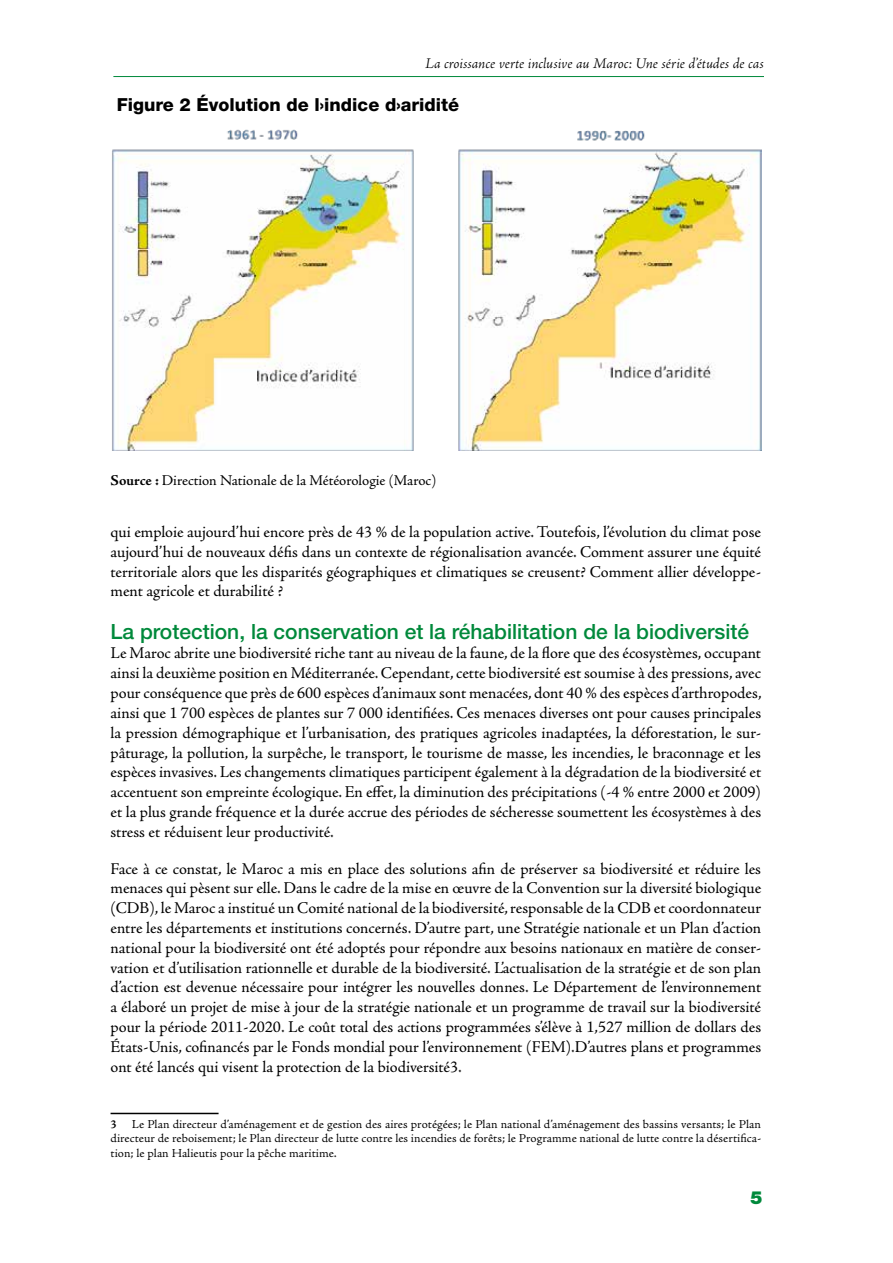
<style>
.page{position:relative;width:893px;height:1263px;background:#fff}
.page>*{position:absolute;margin:0;border:0;box-sizing:border-box;transform-origin:0 0}
.t1{font:500 21px "Helvetica Neue LT Std";color:#00893b}
.t2{font:800 18px "Helvetica Neue LT Std";color:#000}
.t3{font:900 18px "Helvetica Neue LT Std";color:#00893b}
.t4{font:16.5px/19.8px "Adobe Jenson Pro";letter-spacing:-.005em;color:#000;text-align:justify}
.t5{font:italic 300 15px "Adobe Jenson Pro";letter-spacing:-.005em;color:#000}
.t6{font:15px "Adobe Jenson Pro";letter-spacing:-.005em;color:#000}
.t7{font:12px/14.4px "Adobe Jenson Pro Lt Capt";color:#000;text-align:justify}
.s1{font-weight:700}
.s2{font-family:"Adobe Jenson Pro";font-weight:700}
</style>
<div class="page">
<hr style="left:113px;top:76px;width:651px;height:1px;background:#00893b">
<hr style="left:111px;top:1113px;width:108px;height:1px;background:#000">
<img style="left:112px;top:130px;width:649px;height:321px">
<p class="t5" style="left:425px;top:55px;width:340px">La croissance verte inclusive au Maroc: Une série d’études de cas</p>
<p class="t2" style="left:117px;top:94px;width:344px">Figure 2 Évolution de l›indice d›aridité</p>
<p class="t6" style="left:111px;top:472px;width:327px"><span class="s1">Source :</span> Direction Nationale de la Météorologie (Maroc)</p>
<p class="t4" style="left:111px;top:522px;width:652px">qui emploie aujourd’hui encore près de 43 % de la population active. Toutefois, l’évolution du climat pose aujourd’hui de nouveaux défis dans un contexte de régionalisation avancée. Comment assurer une équité territoriale alors que les disparités géographiques et climatiques se creusent? Comment allier développe&shy;ment agricole et durabilité ?</p>
<p class="t1" style="left:111px;top:619px;width:640px">La protection, la conservation et la réhabilitation de la biodiversité</p>
<p class="t4" style="left:111px;top:644px;width:653px">Le Maroc abrite une biodiversité riche tant au niveau de la faune, de la flore que des écosystèmes, occupant ainsi la deuxième position en Méditerranée. Cependant, cette biodiversité est soumise à des pressions, avec pour conséquence que près de 600 espèces d’animaux sont menacées, dont 40 % des espèces d’arthropodes, ainsi que 1 700 espèces de plantes sur 7 000 identifiées. Ces menaces diverses ont pour causes principales la pression démographique et l’urbanisation, des pratiques agricoles inadaptées, la déforestation, le sur&shy;pâturage, la pollution, la surpêche, le transport, le tourisme de masse, les incendies, le braconnage et les espèces invasives. Les changements climatiques participent également à la dégradation de la biodiversité et accentuent son empreinte écologique. En effet, la diminution des précipitations (-4 % entre 2000 et 2009) et la plus grande fréquence et la durée accrue des périodes de sécheresse soumettent les écosystèmes à des stress et réduisent leur productivité.</p>
<p class="t4" style="left:111px;top:859px;width:652px">Face à ce constat, le Maroc a mis en place des solutions afin de préserver sa biodiversité et réduire les menaces qui pèsent sur elle. Dans le cadre de la mise en œuvre de la Convention sur la diversité biologique (CDB), le Maroc a institué un Comité national de la biodiversité, responsable de la CDB et coordonnateur entre les départements et institutions concernés. D’autre part, une Stratégie nationale et un Plan d’action national pour la biodiversité ont été adoptés pour répondre aux besoins nationaux en matière de conser&shy;vation et d’utilisation rationnelle et durable de la biodiversité. L’actualisation de la stratégie et de son plan d’action est devenue nécessaire pour intégrer les nouvelles donnes. Le Département de l’environnement a élaboré un projet de mise à jour de la stratégie nationale et un programme de travail sur la biodiversité pour la période 2011-2020. Le coût total des actions programmées s’élève à 1,527 million de dollars des États-Unis, cofinancés par le Fonds mondial pour l’environnement (FEM).D’autres plans et programmes ont été lancés qui visent la protection de la biodiversité3.</p>
<p class="t7" style="left:111px;top:1117px;width:652px"><span class="s2">3</span> Le Plan directeur d’aménagement et de gestion des aires protégées; le Plan national d’aménagement des bassins versants; le Plan directeur de reboisement; le Plan directeur de lutte contre les incendies de forêts; le Programme national de lutte contre la désertifica&shy;tion; le plan Halieutis pour la pêche maritime.</p>
<p class="t3" style="left:750px;top:1186px;width:14px">5</p>
</div>
